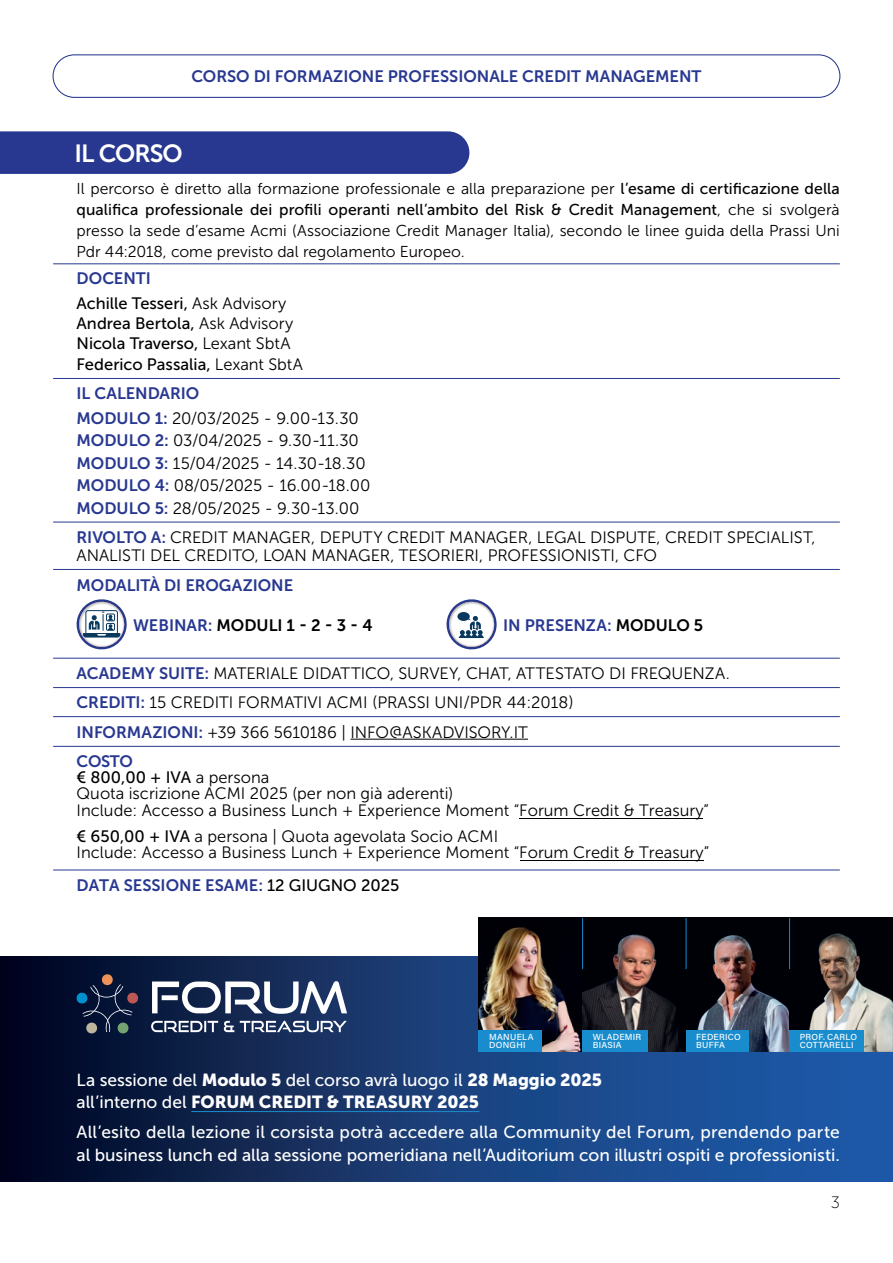
<style>
.page{position:relative;width:893px;height:1263px;background:#fff}
.page>*{position:absolute;margin:0;border:0;box-sizing:border-box;transform-origin:0 0}
.t1{font:24.75px "Museo Sans 700";letter-spacing:-.04em;color:#fff}
.t2{font:17.4px/22.2px "Museo Sans 500";color:#fff}
.t3{font:17.4px "Museo Sans 900";letter-spacing:-.01em;color:#fff}
.t4{font:16.5px/22.5px "Museo Sans 300";color:#000001}
.t5{font:16.5px "Museo Sans 700";color:#283890}
.t6{font:16.5px/20.2px "Museo Sans 500";color:#000001}
.t7{font:16.5px "Museo Sans 700";color:#000001}
.t8{font:16.5px "Museo Sans 100";color:#000001}
.t9{font:15.75px/21px "Museo Sans 300";color:#000001}
.t10{font:15.75px "Museo Sans 500";letter-spacing:.005em;color:#000001}
.t11{font:8.85px/8.2px "Acumin Variable Concept";letter-spacing:.025em;color:#fff}
.s1{font-family:"Museo Sans 500"}
.s2{font-family:"Museo Sans 300"}
.s3{font-family:"Museo Sans 700";color:#283890}
.s4{color:#283890}
.s5{color:#000001}
.s6{font-family:"Museo Sans 500";color:#000001}
.s7{font-family:"Museo Sans 900"}
</style>
<div class="page">
<div style="left:0;top:131px;width:469px;height:43px;background:#283890"></div>
<hr style="left:53px;top:263px;width:787px;height:1px;background:#283890">
<hr style="left:53px;top:378px;width:787px;height:1px;background:#283890">
<hr style="left:53px;top:522px;width:787px;height:1px;background:#283890">
<hr style="left:53px;top:569px;width:787px;height:1px;background:#283890">
<hr style="left:350px;top:739px;width:178px;height:1px;background:#000001">
<hr style="left:520px;top:860px;width:183px;height:1px;background:#000001">
<hr style="left:520px;top:818px;width:183px;height:1px;background:#000001">
<hr style="left:53px;top:658px;width:787px;height:1px;background:#283890">
<hr style="left:53px;top:687px;width:787px;height:1px;background:#283890">
<hr style="left:53px;top:716px;width:787px;height:1px;background:#283890">
<hr style="left:53px;top:746px;width:787px;height:1px;background:#283890">
<hr style="left:53px;top:870px;width:787px;height:1px;background:#283890">
<div style="left:53px;top:54px;width:787px;height:44px;border:1px solid #283890;border-radius:21px"></div>
<svg style="left:77px;top:599px;width:50px;height:51px"></svg>
<svg style="left:446px;top:599px;width:51px;height:51px"></svg>
<div style="left:0;top:956px;width:893px;height:226px;background:linear-gradient(to right,#080d2a,#2365b9)"></div>
<svg style="left:76px;top:973px;width:63px;height:61px"></svg>
<svg style="left:151px;top:981px;width:196px;height:51px"></svg>
<hr style="left:191px;top:1111px;width:288px;height:1px;background:#198ccd">
<img style="left:479px;top:918px;width:103px;height:133px">
<div style="left:479px;top:1030px;width:63px;height:21px;background:#198ccd"></div>
<img style="left:686px;top:918px;width:103px;height:133px">
<div style="left:686px;top:1030px;width:63px;height:21px;background:#198ccd"></div>
<svg style="left:789px;top:918px;width:104px;height:133px;fill:#000007"></svg>
<div style="left:789px;top:1030px;width:75px;height:21px;background:#198ccd"></div>
<svg style="left:582px;top:918px;width:104px;height:133px"></svg>
<div style="left:582px;top:1030px;width:65px;height:21px;background:#198ccd"></div>
<hr style="left:582px;top:918px;width:1px;height:51px;background:#198ccd">
<hr style="left:686px;top:918px;width:1px;height:51px;background:#198ccd">
<hr style="left:789px;top:918px;width:1px;height:51px;background:#198ccd">
<p class="t5" style="left:191px;top:67px;width:512px">CORSO DI FORMAZIONE PROFESSIONALE CREDIT MANAGEMENT</p>
<h1 class="t1" style="left:74px;top:140px;width:110px">IL CORSO</h1>
<p class="t9" style="left:77px;top:178px;width:765px">Il percorso è diretto alla formazione professionale e alla preparazione per <span class="s1">l’esame di certificazione della</span></p>
<p class="t10" style="left:77px;top:201px;width:765px">qualifica professionale dei profili operanti nell’ambito del Risk &amp; Credit Management<span class="s2">, che si svolgerà</span></p>
<p class="t9" style="left:77px;top:220px;width:765px">presso la sede d’esame Acmi (Associazione Credit Manager Italia), secondo le linee guida della Prassi Uni<br>Pdr 44:2018, come previsto dal regolamento Europeo.</p>
<p class="t5" style="left:77px;top:269px;width:76px">DOCENTI</p>
<p class="t6" style="left:77px;top:293px;width:228px">Achille Tesseri, <span class="s2">Ask Advisory<br></span>Andrea Bertola, <span class="s2">Ask Advisory<br></span>Nicola Traverso, <span class="s2">Lexant SbtA<br></span>Federico Passalia, <span class="s2">Lexant SbtA</span></p>
<p class="t5" style="left:77px;top:384px;width:124px">IL CALENDARIO</p>
<p class="t4" style="left:77px;top:407px;width:296px"><span class="s3">MODULO 1:</span> 20/03/2025 - 9.00-13.30<br><span class="s3">MODULO 2:</span> 03/04/2025 - 9.30-11.30<br><span class="s3">MODULO 3:</span> 15/04/2025 - 14.30-18.30<br><span class="s3">MODULO 4:</span> 08/05/2025 - 16.00-18.00<br><span class="s3">MODULO 5:</span> 28/05/2025 - 9.30-13.00</p>
<p class="t4" style="left:77px;top:528px;width:741px;line-height:18px"><span class="s3">RIVOLTO A:</span> CREDIT MANAGER, DEPUTY CREDIT MANAGER, LEGAL DISPUTE, CREDIT SPECIALIST,<br>ANALISTI DEL CREDITO, LOAN MANAGER, TESORIERI, PROFESSIONISTI, CFO</p>
<p class="t5" style="left:77px;top:576px;width:218px">MODALITÀ DI EROGAZIONE</p>
<p class="t7" style="left:133px;top:616px;width:241px"><span class="s4">WEBINAR:</span> MODULI 1 - 2 - 3 - 4</p>
<p class="t5" style="left:503px;top:616px;width:202px">IN PRESENZA: <span class="s5">MODULO 5</span></p>
<p class="t4" style="left:77px;top:658px;width:655px;line-height:29.4px"><span class="s3">ACADEMY SUITE:</span> MATERIALE DIDATTICO, SURVEY, CHAT, ATTESTATO DI FREQUENZA.<br><span class="s3">CREDITI:</span> 15 CREDITI FORMATIVI ACMI (PRASSI UNI/PDR 44:2018)<br><span class="s3">INFORMAZIONI:</span> +39 366 5610186 | INFO@ASKADVISORY.IT</p>
<p class="t5" style="left:77px;top:752px;width:58px">COSTO</p>
<p class="t6" style="left:77px;top:767px;width:194px">€ 800,00 + IVA <span class="s2">a persona</span></p>
<p class="t4" style="left:77px;top:786px;width:634px;line-height:16.4px">Quota iscrizione ACMI 2025 (per non già aderenti)<br>Include: Accesso a Business Lunch + Experience Moment “Forum Credit &amp; Treasury”</p>
<p class="t4" style="left:77px;top:828px;width:634px;line-height:15.9px"><span class="s1">€ 650,00 + IVA</span> a persona | Quota agevolata Socio ACMI<br>Include: Accesso a Business Lunch + Experience Moment “Forum Credit &amp; Treasury”</p>
<p class="t5" style="left:77px;top:876px;width:324px">DATA SESSIONE ESAME: <span class="s6">12 GIUGNO 2025</span></p>
<p class="t11" style="left:489px;top:1032px;width:46px">MANUELA<br>DONGHI</p>
<p class="t11" style="left:696px;top:1032px;width:46px">FEDERICO<br>BUFFA</p>
<p class="t11" style="left:800px;top:1032px;width:59px">PROF. CARLO<br>COTTARELLI</p>
<p class="t11" style="left:593px;top:1032px;width:50px">WLADEMIR<br>BIASIA</p>
<p class="t2" style="left:77px;top:1069px;width:527px">La sessione del <span class="s7">Modulo 5</span> del corso avrà luogo il <span class="s7">28 Maggio 2025</span></p>
<p class="t3" style="left:77px;top:1092px;width:404px"><span class="s1">all’interno del</span> FORUM CREDIT &amp; TREASURY 2025</p>
<p class="t2" style="left:77px;top:1121px;width:765px">All’esito della lezione il corsista potrà accedere alla Community del Forum, prendendo parte al business lunch ed alla sessione pomeridiana nell’Auditorium con illustri ospiti e professionisti.</p>
<p class="t8" style="left:831px;top:1193px;width:11px">3</p>
</div>
